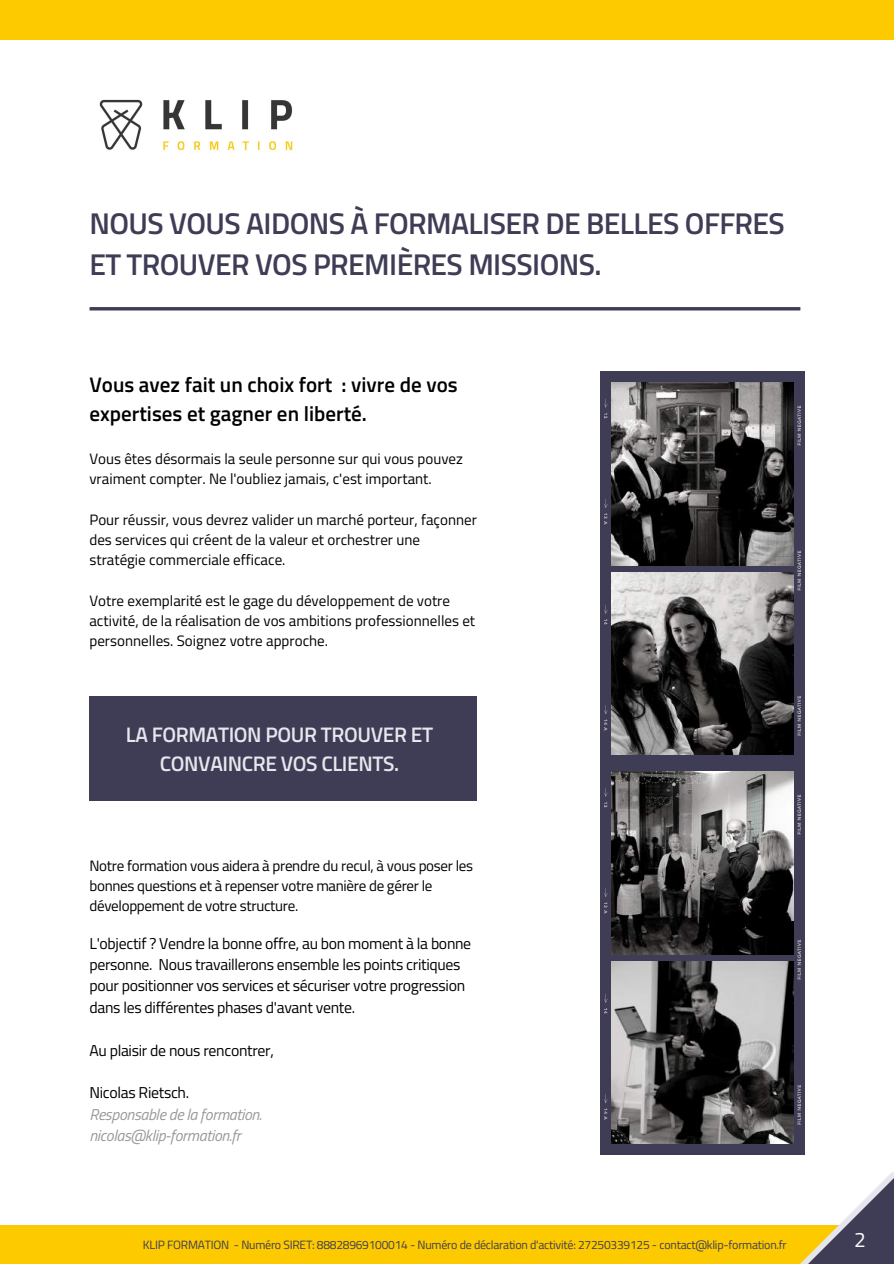
<style>
.page{position:relative;width:894px;height:1264px;background:#fff}
.page>*{position:absolute;margin:0;border:0;box-sizing:border-box;transform-origin:0 0}
.t1{font:600 30px/41.7px "Titillium Web";letter-spacing:-.02em;color:#3f3d56}
.t2{font:600 21px/29.2px "Titillium Web";color:#000}
.t3{font:600 21px/29.2px "Titillium Web";letter-spacing:-.02em;color:#e6e6ed;text-align:center}
.t4{font:21px "Titillium Web";color:#fff}
.t5{font:15.75px/21.5px "Titillium Web";letter-spacing:-.02em;color:#000}
.t6{font:italic 15.75px/21.5px "Titillium Web";letter-spacing:-.02em;color:#999}
.t7{font:15px/20.2px "Titillium Web";color:#000}
.t8{font:15px/20.2px "Titillium Web";letter-spacing:-.02em;color:#000}
.t9{font:12px "Titillium Web";letter-spacing:-.02em;color:#3f3d56}
</style>
<div class="page">
<img style="left:99px;top:99px;width:194px;height:53px">
<div style="left:0;top:0;width:893px;height:39px;background:#fdca00"></div>
<div style="left:0;top:1225px;width:893px;height:38px;background:#fdca00"></div>
<div style="left:89px;top:696px;width:388px;height:105px;background:#3f3d56"></div>
<div style="left:600px;top:371px;width:204px;height:394px;background:#3f3d56"></div>
<img style="left:611px;top:735px;width:182px;height:19px">
<img style="left:611px;top:382px;width:182px;height:16px">
<svg style="left:604px;top:398px;width:196px;height:337px;background:#515051"></svg>
<div style="left:600px;top:760px;width:204px;height:394px;background:#3f3d56"></div>
<img style="left:611px;top:1124px;width:182px;height:19px">
<img style="left:611px;top:771px;width:182px;height:16px">
<svg style="left:604px;top:787px;width:196px;height:337px;background:#5a595b"></svg>
<svg style="left:89px;top:307px;width:711px;height:3px;background:#424059"></svg>
<svg style="left:801px;top:1172px;width:92px;height:91px"></svg>
<h1 class="t1" style="left:89px;top:201px;width:696px">NOUS VOUS AIDONS À FORMALISER DE BELLES OFFRES<br>ET TROUVER VOS PREMIÈRES MISSIONS.</h1>
<h2 class="t2" style="left:89px;top:369px;width:370px">Vous avez fait un choix fort : vivre de vos expertises et gagner en liberté.</h2>
<p class="t7" style="left:89px;top:448px;width:375px">Vous êtes désormais la seule personne sur qui vous pouvez vraiment compter. Ne l'oubliez jamais, c'est important.</p>
<p class="t7" style="left:89px;top:509px;width:389px">Pour réussir, vous devrez valider un marché porteur, façonner des services qui créent de la valeur et orchestrer une stratégie commerciale efficace.</p>
<p class="t7" style="left:89px;top:590px;width:387px">Votre exemplarité est le gage du développement de votre activité, de la réalisation de vos ambitions professionnelles et personnelles. Soignez votre approche.</p>
<h2 class="t3" style="left:126px;top:719px;width:308px">LA FORMATION POUR TROUVER ET<br>CONVAINCRE VOS CLIENTS.</h2>
<p class="t8" style="left:89px;top:854px;width:385px">Notre formation vous aidera à prendre du recul, à vous poser les bonnes questions et à repenser votre manière de gérer le développement de votre structure.</p>
<p class="t5" style="left:89px;top:932px;width:383px">L'objectif ? Vendre la bonne offre, au bon moment à la bonne personne. Nous travaillerons ensemble les points critiques pour positionner vos services et sécuriser votre progression dans les différentes phases d'avant vente.</p>
<p class="t5" style="left:89px;top:1039px;width:186px">Au plaisir de nous rencontrer,</p>
<p class="t5" style="left:89px;top:1081px;width:101px">Nicolas Rietsch.</p>
<p class="t6" style="left:89px;top:1103px;width:174px">Responsable de la formation. nicolas@klip-formation.fr</p>
<p class="t9" style="left:143px;top:1235px;width:645px">KLIP FORMATION - Numéro SIRET: 88828969100014 - Numéro de déclaration d'activité: 27250339125 - contact@klip-formation.fr</p>
<h2 class="t4" style="left:853px;top:1223px;width:13px">2</h2>
</div>
